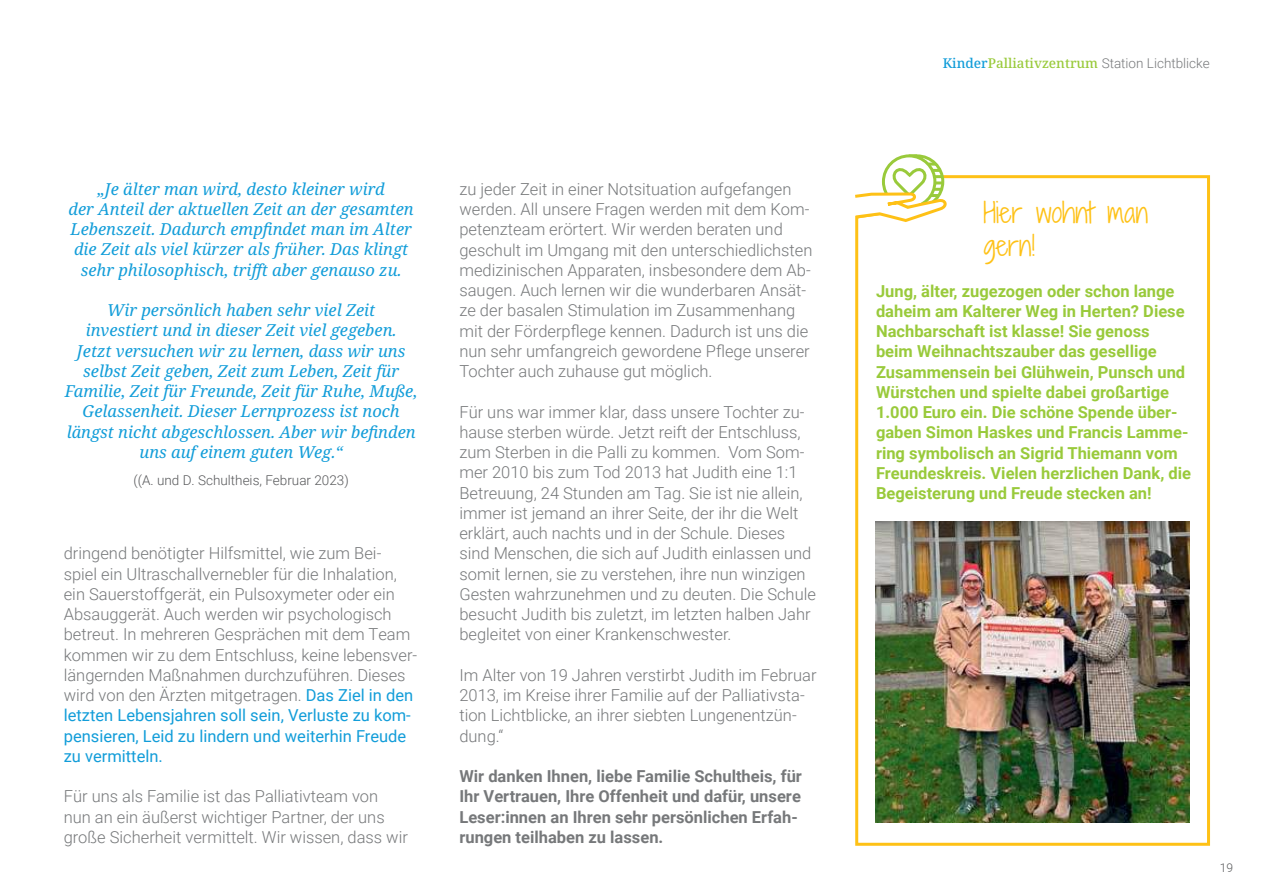
<style>
.page{position:relative;width:1263px;height:893px;background:#fff}
.page>*{position:absolute;margin:0;border:0;box-sizing:border-box;transform-origin:0 0}
.t1{font:27px/32.4px "Shadows Into Light Two";color:#fec116}
.t2{font:300 16.5px/20.2px "Roboto";color:#76787a}
.t3{font:italic 16.5px/20.2px "Noto Serif";color:#129dd9;text-align:center}
.t4{font:700 16.5px/20.2px "Roboto";color:#99ca3b}
.t5{font:700 16.5px/20.2px "Roboto";color:#76787a}
.t6{font:300 13.5px "Roboto";color:#76787a}
.t7{font:300 13.5px "Roboto";color:#57585a}
.t8{font:300 12px "Roboto";color:#57585a}
.s1{font-weight:400;color:#129dd9}
.s2{font-family:"Noto Serif";font-weight:500;color:#129dd9}
.s3{font-family:"Noto Serif";font-weight:500;color:#99ca3b}
</style>
<div class="page">
<svg style="left:855px;top:175px;width:355px;height:671px"></svg>
<svg style="left:883px;top:156px;width:52px;height:51px"></svg>
<div style="left:882px;top:154px;width:54px;height:55px;border:3px solid #99ca3b;border-radius:50%"></div>
<svg style="left:909px;top:154px;width:8px;height:2px"></svg>
<svg style="left:855px;top:163px;width:94px;height:61px"></svg>
<img style="left:875px;top:522px;width:314px;height:300px">
<p class="t3" style="left:69px;top:180px;width:347px">„Je älter man wird, desto kleiner wird<br>der Anteil der aktuellen Zeit an der gesamten Lebenszeit. Dadurch empfindet man im Alter die Zeit als viel kürzer als früher. Das klingt sehr philosophisch, trifft aber genauso zu.</p>
<p class="t3" style="left:65px;top:302px;width:354px">Wir persönlich haben sehr viel Zeit<br>investiert und in dieser Zeit viel gegeben.<br>Jetzt versuchen wir zu lernen, dass wir uns selbst Zeit geben, Zeit zum Leben, Zeit für Familie, Zeit für Freunde, Zeit für Ruhe, Muße, Gelassenheit. Dieser Lernprozess ist noch längst nicht abgeschlossen. Aber wir befinden uns auf einem guten Weg.“</p>
<p class="t7" style="left:134px;top:471px;width:217px">((A. und D. Schultheis, Februar 2023)</p>
<p class="t2" style="left:64px;top:543px;width:355px">dringend benötigter Hilfsmittel, wie zum Bei&shy;spiel ein Ultraschallvernebler für die Inhalation, ein Sauerstoffgerät, ein Pulsoxymeter oder ein Absauggerät. Auch werden wir psychologisch betreut. In mehreren Gesprächen mit dem Team kommen wir zu dem Entschluss, keine lebensver&shy;längernden Maßnahmen durchzuführen. Dieses wird von den Ärzten mitgetragen. <span class="s1">Das Ziel in den letzten Lebensjahren soll sein, Verluste zu kom&shy;pensieren, Leid zu lindern und weiterhin Freude zu vermitteln.</span></p>
<p class="t2" style="left:64px;top:788px;width:346px">Für uns als Familie ist das Palliativteam von nun an ein äußerst wichtiger Partner, der uns große Sicherheit vermittelt. Wir wissen, dass wir</p>
<p class="t2" style="left:459px;top:180px;width:355px">zu jeder Zeit in einer Notsituation aufgefangen werden. All unsere Fragen werden mit dem Kom&shy;petenzteam erörtert. Wir werden beraten und geschult im Umgang mit den unterschiedlichsten medizinischen Apparaten, insbesondere dem Ab&shy;saugen. Auch lernen wir die wunderbaren Ansät&shy;ze der basalen Stimulation im Zusammenhang mit der Förderpflege kennen. Dadurch ist uns die nun sehr umfangreich gewordene Pflege unserer Tochter auch zuhause gut möglich.</p>
<p class="t2" style="left:459px;top:401px;width:358px">Für uns war immer klar, dass unsere Tochter zu&shy;hause sterben würde. Jetzt reift der Entschluss, zum Sterben in die Palli zu kommen. Vom Som&shy;mer 2010 bis zum Tod 2013 hat Judith eine 1:1<br>Betreuung, 24 Stunden am Tag. Sie ist nie allein, immer ist jemand an ihrer Seite, der ihr die Welt erklärt, auch nachts und in der Schule. Dieses sind Menschen, die sich auf Judith einlassen und somit lernen, sie zu verstehen, ihre nun winzigen Gesten wahrzunehmen und zu deuten. Die Schule besucht Judith bis zuletzt, im letzten halben Jahr begleitet von einer Krankenschwester.</p>
<p class="t2" style="left:459px;top:666px;width:359px">Im Alter von 19 Jahren verstirbt Judith im Februar 2013, im Kreise ihrer Familie auf der Palliativsta&shy;tion Lichtblicke, an ihrer siebten Lungenentzün&shy;dung.“</p>
<p class="t5" style="left:459px;top:767px;width:344px">Wir danken Ihnen, liebe Familie Schultheis, für Ihr Vertrauen, Ihre Offenheit und dafür, unsere Leser:innen an Ihren sehr persönlichen Erfah&shy;rungen teilhaben zu lassen.</p>
<p class="t6" style="left:943px;top:57px;width:269px"><span class="s2">Kinder</span><span class="s3">Palliativzentrum</span> Station Lichtblicke</p>
<h1 class="t1" style="left:984px;top:199px;width:166px">Hier wohnt man gern!</h1>
<p class="t4" style="left:876px;top:282px;width:317px">Jung, älter, zugezogen oder schon lange daheim am Kalterer Weg in Herten? Diese Nachbarschaft ist klasse! Sie genoss<br>beim Weihnachtszauber das gesellige Zusammensein bei Glühwein, Punsch und Würstchen und spielte dabei großartige 1.000 Euro ein. Die schöne Spende über&shy;gaben Simon Haskes und Francis Lamme&shy;ring symbolisch an Sigrid Thiemann vom Freundeskreis. Vielen herzlichen Dank, die Begeisterung und Freude stecken an!</p>
<p class="t8" style="left:1220px;top:863px;width:15px">19</p>
</div>
